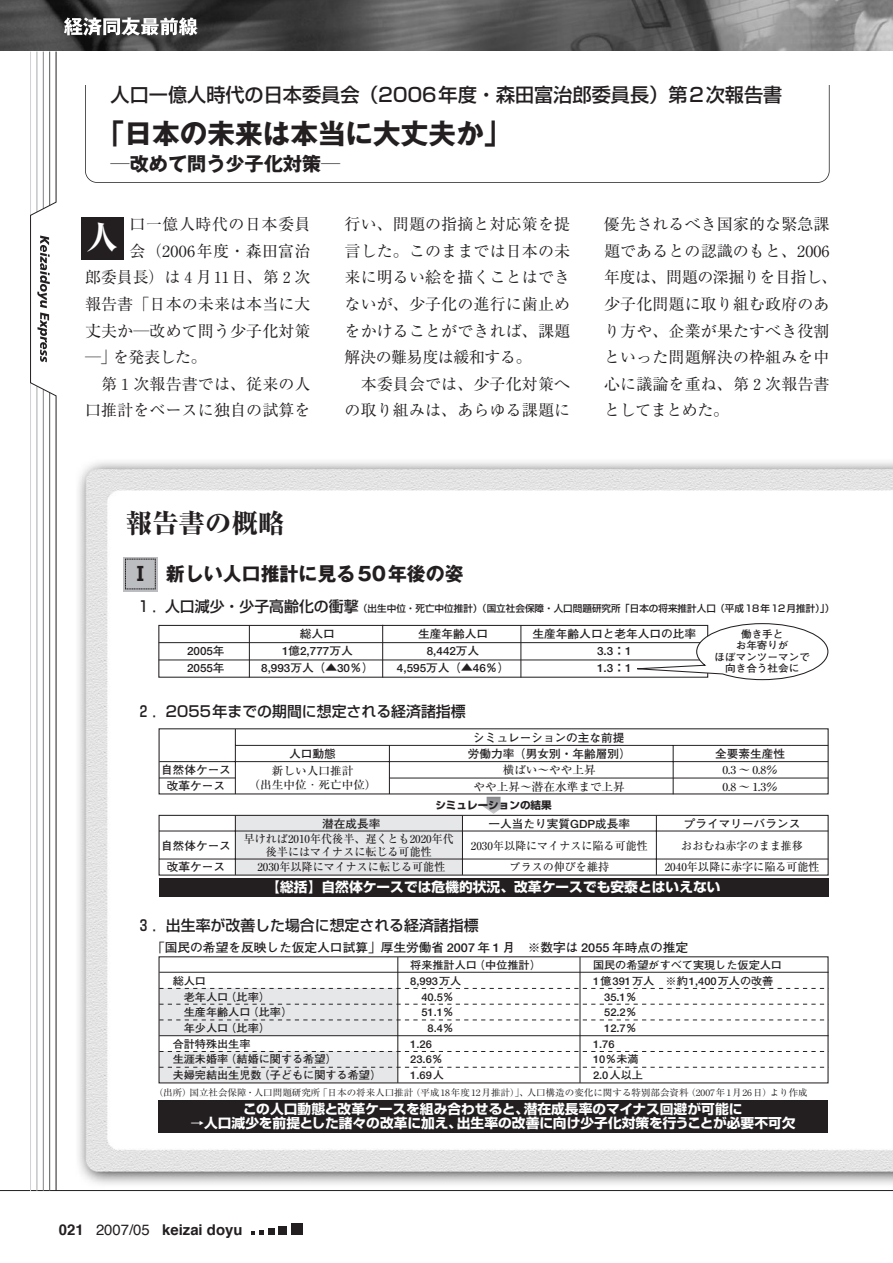
<style>
.page{position:relative;width:893px;height:1263px;background:#fff}
.page>*{position:absolute;margin:0;border:0;box-sizing:border-box;transform-origin:0 0}
.t1{font:800 31.95px "Ryumin";color:#fff}
.t2{font:700 27.6px "Gothic MB101";color:#231f20}
.t3{font:800 26.55px "Ryumin";color:#231f20}
.t4{font:500 19.2px "Shin Go";color:#231f20}
.t5{font:700 19.2px "Gothic MB101";color:#231f20}
.t6{font:15.9px/26.5px "Ryumin";letter-spacing:.01em;color:#231f20;text-align:justify}
.t7{font:15.9px "Ryumin";letter-spacing:.035em;color:#231f20}
.t8{font:500 14.85px "Shin Go";color:#231f20}
.t9{font:700 14.85px "Helvetica";color:#231f20}
.t10{font:700 13.35px "Shin Go";color:#fff}
.t11{font:700 13.2px "Shin Go";color:#fff;scale:1.04 1}
.t12{font:700 12.3px "Futo Go B101";color:#231f20;scale:1.04 1}
.t13{font:700 11.4px/17.2px "Futo Go B101";color:#231f20;text-align:center}
.t14{font:500 11.4px/16.4px "Ryumin";color:#231f20;text-align:center}
.t15{font:700 10.65px/15.8px "Futo Go B101";color:#231f20;scale:1.04 1}
.t16{font:700 10.35px/11.4px "Futo Go B101";color:#231f20;text-align:center}
.t17{font:700 10.35px "Shin Go";color:#231f20}
.t18{font:500 9.6px "Shin Go";color:#231f20}
.t19{font:9.15px "Ryumin";color:#231f20;scale:1.04 1}
.s1{font-size:14.85px}
.s2{font-weight:400}
</style>
<div class="page">
<img style="left:78px;top:85px;width:814px;height:1100px">
<svg style="left:251px;top:1230px;width:13px;height:5px"></svg>
<div style="left:268px;top:1228px;width:6px;height:7px;background:#231f20"></div>
<div style="left:278px;top:1226px;width:9px;height:9px;background:#231f20"></div>
<div style="left:291px;top:1223px;width:11px;height:12px;background:#231f20"></div>
<img style="left:0;top:0;width:892px;height:51px">
<svg style="left:64px;top:17px;width:134px;height:19px"></svg>
<hr style="left:0;top:1190px;width:892px;height:1px;background:#231f20">
<svg style="left:30px;top:51px;width:27px;height:1140px"></svg>
<div style="left:85px;top:72px;width:744px;height:111px;border:1px solid #231f20;border-radius:12px"></div>
<div style="left:85px;top:64px;width:744px;height:21px;background:#fff"></div>
<div style="left:81px;top:217px;width:42px;height:42px;background:#231f20"></div>
<svg style="left:123px;top:557px;width:34px;height:34px"></svg>
<svg style="left:125px;top:559px;width:31px;height:31px"></svg>
<div style="left:158px;top:625px;width:550px;height:53px;border:1px solid #231f20"></div>
<hr style="left:520px;top:625px;width:1px;height:53px;background:#231f20">
<hr style="left:249px;top:625px;width:1px;height:53px;background:#231f20">
<hr style="left:382px;top:625px;width:1px;height:53px;background:#231f20">
<hr style="left:159px;top:660px;width:548px;height:1px;background:#231f20">
<hr style="left:159px;top:642px;width:548px;height:1px;background:#231f20">
<svg style="left:619px;top:623px;width:210px;height:58px"></svg>
<hr style="left:159px;top:778px;width:76px;height:1px;background:#231f20">
<hr style="left:389px;top:778px;width:439px;height:1px;background:#231f20">
<hr style="left:235px;top:745px;width:593px;height:1px;background:#231f20">
<hr style="left:159px;top:761px;width:669px;height:1px;background:#231f20">
<hr style="left:672px;top:746px;width:1px;height:48px;background:#231f20">
<hr style="left:389px;top:746px;width:1px;height:48px;background:#231f20">
<hr style="left:235px;top:729px;width:1px;height:65px;background:#231f20">
<div style="left:236px;top:816px;width:226px;height:59px;background:#e6e7e9"></div>
<div style="left:158px;top:815px;width:670px;height:61px;border:1px solid #231f20"></div>
<div style="left:159px;top:878px;width:669px;height:18px;background:#231f20"></div>
<hr style="left:159px;top:859px;width:669px;height:1px;background:#231f20">
<hr style="left:159px;top:831px;width:669px;height:1px;background:#231f20">
<hr style="left:462px;top:815px;width:1px;height:60px;background:#231f20">
<hr style="left:235px;top:815px;width:1px;height:60px;background:#231f20">
<hr style="left:656px;top:815px;width:1px;height:60px;background:#231f20">
<svg style="left:479px;top:797px;width:29px;height:17px"></svg>
<div style="left:159px;top:988px;width:238px;height:48px;background:#e6e7e9"></div>
<div style="left:159px;top:1051px;width:238px;height:32px;background:#e6e7e9"></div>
<div style="left:158px;top:1100px;width:669px;height:32px;background:#231f20"></div>
<svg style="left:159px;top:988px;width:669px;height:1px"></svg>
<svg style="left:159px;top:1004px;width:669px;height:1px"></svg>
<svg style="left:159px;top:1020px;width:669px;height:1px"></svg>
<hr style="left:159px;top:1035px;width:669px;height:1px;background:#231f20">
<hr style="left:159px;top:972px;width:669px;height:1px;background:#231f20">
<svg style="left:159px;top:1051px;width:669px;height:1px"></svg>
<svg style="left:159px;top:1067px;width:669px;height:1px"></svg>
<hr style="left:579px;top:957px;width:1px;height:126px;background:#231f20">
<hr style="left:397px;top:957px;width:1px;height:126px;background:#231f20">
<p class="t4" style="left:111px;top:87px;width:673px">人口一億人時代の日本委員会（2006年度・森田富治郎委員長）第2次報告書</p>
<h2 class="t2" style="left:97px;top:123px;width:416px">「日本の未来は本当に大丈夫か」</h2>
<p class="t5" style="left:111px;top:156px;width:231px">―改めて問う少子化対策―</p>
<p class="t7" style="left:129px;top:219px;width:182px">口一億人時代の日本委員</p>
<p class="t6" style="left:129px;top:240px;width:182px">会（2006年度・森田富治</p>
<p class="t6" style="left:85px;top:266px;width:227px">郎委員長）は４月11日、第２次</p>
<p class="t6" style="left:85px;top:293px;width:227px">報告書「日本の未来は本当に大</p>
<p class="t6" style="left:85px;top:319px;width:227px">丈夫か―改めて問う少子化対策</p>
<p class="t6" style="left:85px;top:346px;width:123px">―」を発表した。</p>
<p class="t6" style="left:101px;top:373px;width:211px">第１次報告書では、従来の人</p>
<p class="t6" style="left:85px;top:399px;width:227px">口推計をベースに独自の試算を</p>
<h1 class="t1" style="left:86px;top:226px;width:33px">人</h1>
<p class="t6" style="left:344px;top:213px;width:227px">行い、問題の指摘と対応策を提言した。このままでは日本の未来に明るい絵を描くことはできないが、少子化の進行に歯止めをかけることができれば、課題解決の難易度は緩和する。</p>
<p class="t6" style="left:344px;top:373px;width:227px;text-align:right">本委員会では、少子化対策への取り組みは、あらゆる課題に</p>
<p class="t6" style="left:604px;top:213px;width:235px;text-align:left">優先されるべき国家的な緊急課題であるとの認識のもと、2006年度は、問題の深掘りを目指し、少子化問題に取り組む政府のあり方や、企業が果たすべき役割といった問題解決の枠組みを中心に議論を重ね、第２次報告書としてまとめた。</p>
<h3 class="t3" style="left:125px;top:514px;width:161px">報告書の概略</h3>
<p class="t5" style="left:131px;top:567px;width:334px">Ⅰ 新しい人口推計に見る50年後の姿</p>
<p class="t18" style="left:136px;top:605px;width:699px"><span class="s1">１．人口減少・少子高齢化の衝撃</span>（出生中位・死亡中位推計）（国立社会保障・人口問題研究所「日本の将来推計人口（平成18年12月推計）」）</p>
<p class="t13" style="left:187px;top:643px;width:39px;text-align:left">2005年<br>2055年</p>
<p class="t13" style="left:261px;top:626px;width:114px">総人口<br>1億2,777万人<br>8,993万人（▲30％）</p>
<p class="t13" style="left:532px;top:626px;width:165px">生産年齢人口と老年人口の比率</p>
<p class="t13" style="left:397px;top:626px;width:114px">生産年齢人口<br>8,442万人<br>4,595万人（▲46％）</p>
<p class="t13" style="left:597px;top:643px;width:36px">3.3：1</p>
<p class="t13" style="left:597px;top:661px;width:36px">1.3：1</p>
<p class="t8" style="left:136px;top:706px;width:331px">２．2055年までの期間に想定される経済諸指標</p>
<p class="t13" style="left:473px;top:730px;width:153px">シミュレーションの主な前提</p>
<p class="t13" style="left:161px;top:762px;width:71px">自然体ケース</p>
<p class="t13" style="left:167px;top:779px;width:60px">改革ケース</p>
<p class="t13" style="left:289px;top:746px;width:48px">人口動態</p>
<p class="t14" style="left:248px;top:766px;width:130px;line-height:13.5px">新しい人口推計<br>（出生中位・死亡中位）</p>
<p class="t13" style="left:467px;top:746px;width:164px">労働力率（男女別・年齢層別）</p>
<p class="t14" style="left:473px;top:764px;width:153px">横ばい～やや上昇<br>やや上昇～潜在水準まで上昇</p>
<p class="t17" style="left:435px;top:801px;width:118px">シミュレーションの結果</p>
<p class="t16" style="left:714px;top:630px;width:97px">働き手と<br>お年寄りが<br>ほぼマンツーマンで向き合う社会に</p>
<p class="t13" style="left:715px;top:746px;width:71px">全要素生産性</p>
<p class="t14" style="left:722px;top:764px;width:57px;text-align:left">0.3 ～ 0.8％<br>0.8 ～ 1.3％</p>
<p class="t13" style="left:161px;top:836px;width:71px;line-height:21.1px">自然体ケース改革ケース</p>
<p class="t13" style="left:684px;top:816px;width:118px">プライマリーバランス</p>
<p class="t14" style="left:664px;top:837px;width:156px;line-height:21.1px">おおむね赤字のまま推移<br>2040年以降に赤字に陥る可能性</p>
<p class="t13" style="left:322px;top:816px;width:60px">潜在成長率</p>
<p class="t14" style="left:244px;top:834px;width:212px;line-height:12.3px">早ければ2010年代後半、遅くとも2020年代後半にはマイナスに転じる可能性</p>
<p class="t14" style="left:257px;top:861px;width:189px">2030年以降にマイナスに転じる可能性</p>
<p class="t10" style="left:266px;top:882px;width:455px">【総括】自然体ケースでは危機的状況、改革ケースでも安泰とはいえない</p>
<p class="t13" style="left:488px;top:816px;width:143px">一人当たり実質GDP成長率</p>
<p class="t14" style="left:471px;top:837px;width:178px;line-height:21.1px">2030年以降にマイナスに陥る可能性プラスの伸びを維持</p>
<p class="t8" style="left:136px;top:920px;width:344px">３．出生率が改善した場合に想定される経済諸指標</p>
<p class="t12" style="left:152px;top:943px;width:517px">「国民の希望を反映した仮定人口試算」厚生労働省 2007 年 1 月　※数字は 2055 年時点の推定</p>
<p class="t15" style="left:173px;top:974px;width:202px">総人口<br>　老年人口（比率）<br>　生産年齢人口（比率）<br>　年少人口（比率）<br>合計特殊出生率<br>生涯未婚率（結婚に関する希望）<br>夫婦完結出生児数（子どもに関する希望）</p>
<p class="t15" style="left:410px;top:958px;width:127px">将来推計人口（中位推計）<br>8,993万人<br>　40.5％<br>　51.1％<br>　 8.4％<br>1.26<br>23.6％<br>1.69人</p>
<p class="t15" style="left:593px;top:958px;width:183px">国民の希望がすべて実現した仮定人口<br>1億391万人　※約1,400万人の改善　35.1％<br>　52.2％<br>　12.7％<br>1.76<br>10％未満<br>2.0人以上</p>
<p class="t19" style="left:154px;top:1089px;width:630px">（出所）国立社会保障・人口問題研究所「日本の将来人口推計（平成18年度12月推計）」、人口構造の変化に関する特別部会資料（2007年1月26日）より作成</p>
<p class="t11" style="left:243px;top:1104px;width:481px">この人口動態と改革ケースを組み合わせると、潜在成長率のマイナス回避が可能に</p>
<p class="t11" style="left:190px;top:1118px;width:583px">→人口減少を前提とした諸々の改革に加え、出生率の改善に向け少子化対策を行うことが必要不可欠</p>
<p class="t9" style="left:59px;top:1223px;width:185px">021 <span class="s2">2007/05</span> keizai doyu</p>
</div>
